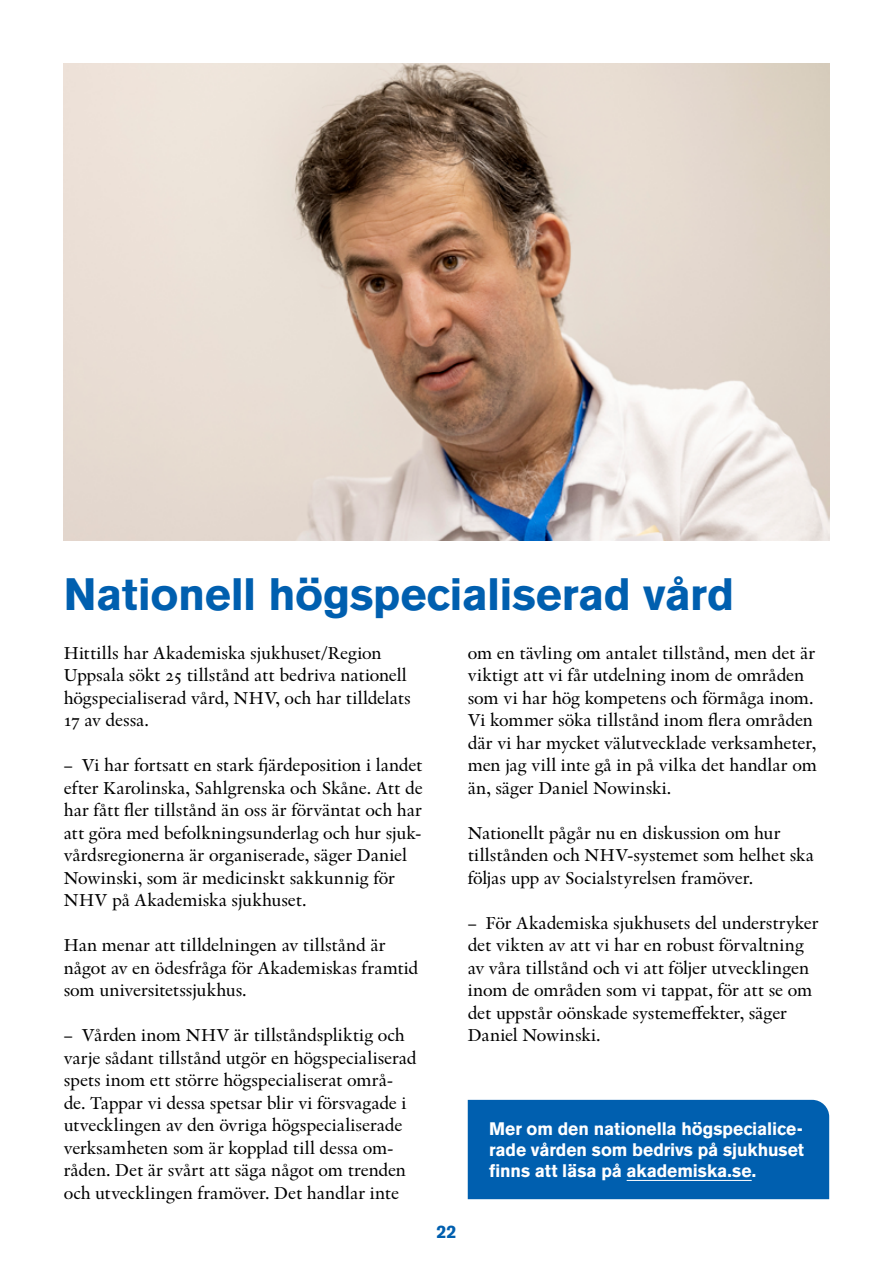
<style>
.page{position:relative;width:893px;height:1263px;background:#fff}
.page>*{position:absolute;margin:0;border:0;box-sizing:border-box;transform-origin:0 0}
.t1{font:700 45px "Akzidenz Grotesk BE";letter-spacing:-.01em;color:#005faf}
.Brödtext_utan_indrag{font:18px/22.5px "Indigo Antiqua 2";letter-spacing:-.01em;color:#000}
.Brödtext_utan_indrag-2{font:700 18px/21px "Akzidenz Grotesk BE";letter-spacing:-.005em;color:#fff;text-align:justify}
.t2{font:700 18px "Akzidenz Grotesk BE";color:#005faf}
</style>
<div class="page">
<img style="left:64px;top:64px;width:765px;height:476px">
<div style="left:468px;top:1100px;width:361px;height:99px;background:#005faf"></div>
<hr style="left:627px;top:1180px;width:125px;height:1px;background:#fff">
<h1 class="t1" style="left:64px;top:568px;width:672px">Nationell högspecialiserad vård</h1>
<p class="Brödtext_utan_indrag" style="left:64px;top:641px;width:349px">Hittills har Akademiska sjukhuset/Region Uppsala sökt 25 tillstånd att bedriva nationell högspecialiserad vård, NHV, och har tilldelats 17 av dessa.</p>
<p class="Brödtext_utan_indrag" style="left:64px;top:753px;width:361px">– Vi har fortsatt en stark fjärdeposition i landet efter Karolinska, Sahlgrenska och Skåne. Att de har fått fler tillstånd än oss är förväntat och har att göra med befolkningsunderlag och hur sjuk&shy;vårdsregionerna är organiserade, säger Daniel Nowinski, som är medicinskt sakkunnig för NHV på Akademiska sjukhuset.</p>
<p class="Brödtext_utan_indrag" style="left:64px;top:933px;width:356px">Han menar att tilldelningen av tillstånd är något av en ödesfråga för Akademiskas framtid som universitetssjukhus.</p>
<p class="Brödtext_utan_indrag" style="left:64px;top:1023px;width:354px">– Vården inom NHV är tillståndspliktig och varje sådant tillstånd utgör en högspecialiserad spets inom ett större högspecialiserat områ&shy;de. Tappar vi dessa spetsar blir vi försvagade i utvecklingen av den övriga högspecialiserade verksamheten som är kopplad till dessa om&shy;råden. Det är svårt att säga något om trenden och utvecklingen framöver. Det handlar inte</p>
<p class="Brödtext_utan_indrag" style="left:468px;top:641px;width:351px">om en tävling om antalet tillstånd, men det är viktigt att vi får utdelning inom de områden som vi har hög kompetens och förmåga inom.<br>Vi kommer söka tillstånd inom flera områden där vi har mycket välutvecklade verksamheter, men jag vill inte gå in på vilka det handlar om än, säger Daniel Nowinski.</p>
<p class="Brödtext_utan_indrag" style="left:468px;top:821px;width:348px">Nationellt pågår nu en diskussion om hur tillstånden och NHV-systemet som helhet ska följas upp av Socialstyrelsen framöver.</p>
<p class="Brödtext_utan_indrag" style="left:468px;top:911px;width:352px">– För Akademiska sjukhusets del understryker det vikten av att vi har en robust förvaltning av våra tillstånd och vi att följer utvecklingen inom de områden som vi tappat, för att se om det uppstår oönskade systemeffekter, säger Daniel Nowinski.</p>
<p class="Brödtext_utan_indrag-2" style="left:489px;top:1119px;width:317px">Mer om den nationella högspecialice&shy;rade vården som bedrivs på sjukhuset finns att läsa på akademiska.se.</p>
<p class="t2" style="left:436px;top:1221px;width:22px">22</p>
</div>
